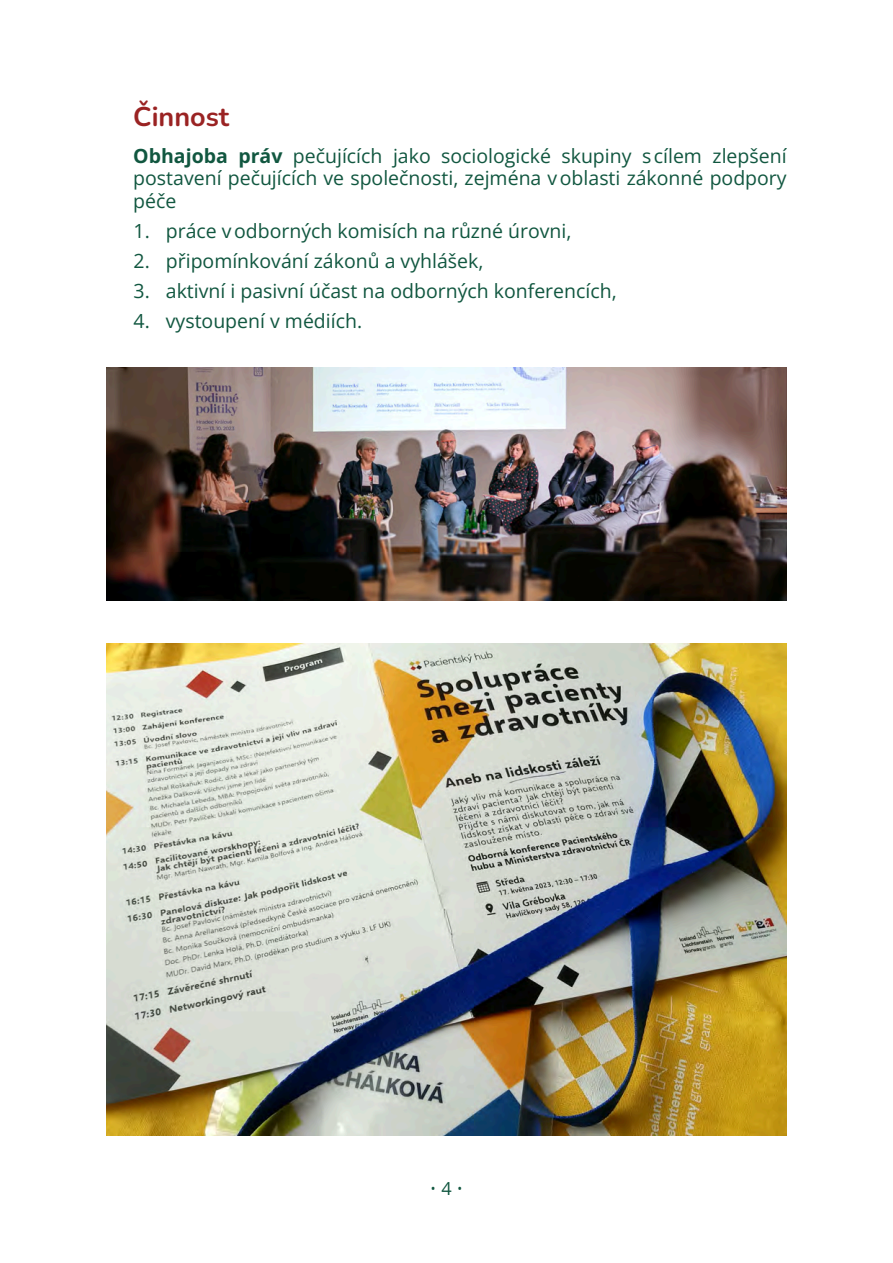
<style>
.page{position:relative;width:893px;height:1263px;background:#fff}
.page>*{position:absolute;margin:0;border:0;box-sizing:border-box;transform-origin:0 0}
.t1{font:700 27px "Nunito";color:#9a2323}
.t2{font:19.5px "Open Sans";color:#115740}
.t3{font:700 19.5px "Open Sans";color:#115740}
.t4{font:300 18px "Open Sans";color:#115740}
.s1{font-weight:400}
</style>
<div class="page">
<img style="left:106px;top:368px;width:681px;height:232px">
<img style="left:106px;top:643px;width:681px;height:492px">
<p class="t1" style="left:133px;top:98px;width:97px">Činnost</p>
<p class="t3" style="left:133px;top:142px;width:151px">Obhajoba práv</p>
<p class="t2" style="left:293px;top:142px;width:495px">pečujících jako sociologické skupiny scílem zlepšení</p>
<p class="t2" style="left:133px;top:165px;width:655px">postavení pečujících ve společnosti, zejména voblasti zákonné podpory</p>
<p class="t2" style="left:133px;top:187px;width:45px">péče</p>
<p class="t2" style="left:134px;top:217px;width:439px">1. práce vodborných komisích na různé úrovni,</p>
<p class="t2" style="left:134px;top:247px;width:351px">2. připomínkování zákonů a vyhlášek,</p>
<p class="t2" style="left:134px;top:277px;width:485px">3. aktivní i pasivní účast na odborných konferencích,</p>
<p class="t2" style="left:134px;top:307px;width:230px">4. vystoupení v médiích.</p>
<p class="t4" style="left:430px;top:1175px;width:35px">• <span class="s1">4</span> •</p>
</div>
